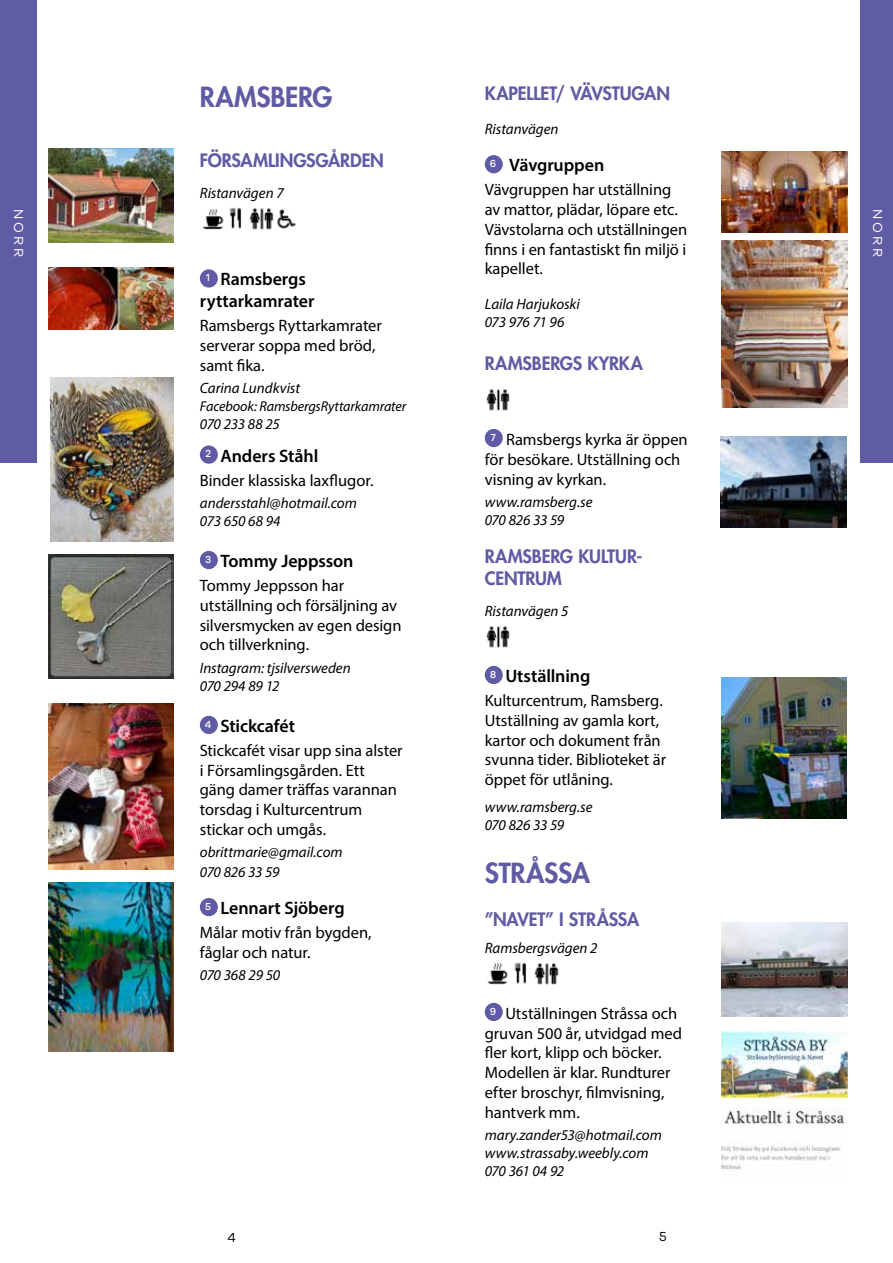
<style>
.page{position:relative;width:893px;height:1263px;background:#fff}
.page>*{position:absolute;margin:0;border:0;box-sizing:border-box;transform-origin:0 0}
.t1{font:800 27px "Futura Std";letter-spacing:-.01em;color:#5f5ba4}
.t2{font:600 18px/21.6px "Myriad Pro";letter-spacing:-.005em;color:#000;text-align:center}
.t3{font:800 18px/21.6px "Futura Std";letter-spacing:-.01em;color:#5f5ba4}
.t4{font:16.5px/19.8px "Myriad Pro";letter-spacing:-.005em;color:#000}
.t5{font:italic 15px/18px "Myriad Pro";letter-spacing:-.005em;color:#000}
.t6{font:italic 15px "Myriad Pro";letter-spacing:-.025em;color:#000}
.t7{font:italic 14.25px "Myriad Pro";letter-spacing:-.01em;color:#000}
.t8{font:13.5px "Galano Grotesque";letter-spacing:.215em;color:#fff}
.t9{font:13.5px "Galano Grotesque";color:#000}
</style>
<div class="page">
<img style="left:202px;top:207px;width:40px;height:23px">
<img style="left:249px;top:208px;width:25px;height:22px">
<img style="left:277px;top:209px;width:19px;height:20px">
<div style="left:200px;top:269px;width:18px;height:19px;background:#5f5ba4;border-radius:50%"></div>
<div style="left:200px;top:445px;width:18px;height:19px;background:#5f5ba4;border-radius:50%"></div>
<div style="left:200px;top:551px;width:18px;height:18px;background:#5f5ba4;border-radius:50%"></div>
<div style="left:200px;top:716px;width:18px;height:18px;background:#5f5ba4;border-radius:50%"></div>
<div style="left:200px;top:898px;width:18px;height:18px;background:#5f5ba4;border-radius:50%"></div>
<img style="left:49px;top:149px;width:124px;height:93px">
<img style="left:49px;top:267px;width:124px;height:62px">
<img style="left:50px;top:378px;width:123px;height:163px">
<img style="left:49px;top:554px;width:124px;height:124px">
<img style="left:49px;top:704px;width:124px;height:165px">
<img style="left:49px;top:882px;width:124px;height:169px">
<div style="left:485px;top:155px;width:18px;height:18px;background:#5f5ba4;border-radius:50%"></div>
<img style="left:486px;top:389px;width:24px;height:22px">
<div style="left:485px;top:429px;width:18px;height:18px;background:#5f5ba4;border-radius:50%"></div>
<img style="left:486px;top:626px;width:24px;height:22px">
<div style="left:485px;top:666px;width:18px;height:18px;background:#5f5ba4;border-radius:50%"></div>
<img style="left:487px;top:962px;width:40px;height:23px">
<img style="left:534px;top:963px;width:25px;height:22px">
<div style="left:485px;top:1003px;width:18px;height:18px;background:#5f5ba4;border-radius:50%"></div>
<img style="left:721px;top:151px;width:126px;height:82px">
<img style="left:721px;top:241px;width:126px;height:167px">
<img style="left:720px;top:436px;width:126px;height:91px">
<img style="left:721px;top:677px;width:125px;height:141px">
<img style="left:721px;top:922px;width:126px;height:94px">
<img style="left:721px;top:1032px;width:126px;height:138px">
<div style="left:860px;top:0;width:33px;height:462px;background:#5f5ba4"></div>
<div style="left:0;top:0;width:36px;height:462px;background:#5f5ba4"></div>
<p class="t3" style="left:485px;top:82px;width:187px">KAPELLET/ VÄVSTUGAN</p>
<p class="t5" style="left:485px;top:120px;width:75px">Ristanvägen</p>
<p class="t2" style="left:490px;top:154px;width:116px"><sup>6</sup> Vävgruppen</p>
<p class="t4" style="left:485px;top:179px;width:204px">Vävgruppen har utställning av mattor, plädar, löpare etc.<br>Vävstolarna och utställningen finns i en fantastiskt fin miljö i kapellet.</p>
<p class="t5" style="left:485px;top:295px;width:97px">Laila Harjukoski<br>073 976 71 96</p>
<p class="t3" style="left:485px;top:353px;width:160px">RAMSBERGS KYRKA</p>
<h1 class="t1" style="left:200px;top:80px;width:134px">RAMSBERG</h1>
<p class="t3" style="left:200px;top:150px;width:186px">FÖRSAMLINGSGÅRDEN</p>
<p class="t5" style="left:200px;top:184px;width:85px">Ristanvägen 7</p>
<p class="t8" style="left:27px;top:209px;width:49px;rotate:90deg">NORR</p>
<p class="t8" style="left:886px;top:209px;width:49px;rotate:90deg">NORR</p>
<p class="t2" style="left:200px;top:268px;width:116px"><sup>1</sup> Ramsbergs ryttarkamrater</p>
<p class="t4" style="left:200px;top:315px;width:184px">Ramsbergs Ryttarkamrater serverar soppa med bröd, samt fika.</p>
<p class="t5" style="left:200px;top:379px;width:102px">Carina Lundkvist</p>
<p class="t7" style="left:200px;top:397px;width:208px">Facebook: RamsbergsRyttarkamrater</p>
<p class="t6" style="left:200px;top:415px;width:82px">070 233 88 25</p>
<p class="t2" style="left:205px;top:444px;width:115px"><sup>2</sup> Anders Ståhl</p>
<p class="t4" style="left:200px;top:470px;width:175px">Binder klassiska laxflugor.</p>
<p class="t5" style="left:200px;top:493px;width:159px">andersstahl@hotmail.com<br>073 650 68 94</p>
<p class="t2" style="left:205px;top:550px;width:150px"><sup>3</sup> Tommy Jeppsson</p>
<p class="t4" style="left:200px;top:575px;width:203px">Tommy Jeppsson har utställning och försäljning av silversmycken av egen design och tillverkning.</p>
<p class="t5" style="left:200px;top:658px;width:152px">Instagram: tjsilversweden<br>070 294 89 12</p>
<p class="t2" style="left:205px;top:714px;width:92px"><sup>4</sup> Stickcafét</p>
<p class="t4" style="left:200px;top:740px;width:204px">Stickcafét visar upp sina alster i Församlingsgården. Ett gäng damer träffas varannan torsdag i Kulturcentrum stickar och umgås.</p>
<p class="t5" style="left:200px;top:842px;width:144px;line-height:19.8px">obrittmarie@gmail.com<br>070 826 33 59</p>
<p class="t2" style="left:205px;top:897px;width:141px"><sup>5</sup> Lennart Sjöberg</p>
<p class="t4" style="left:200px;top:922px;width:173px">Målar motiv från bygden, fåglar och natur.</p>
<p class="t5" style="left:200px;top:966px;width:82px">070 368 29 50</p>
<p class="t4" style="left:485px;top:429px;width:204px;text-indent:6px"><sup>7</sup> Ramsbergs kyrka är öppen för besökare. Utställning och visning av kyrkan.</p>
<p class="t5" style="left:485px;top:492px;width:109px">www.ramsberg.se<br>070 826 33 59</p>
<p class="t3" style="left:485px;top:546px;width:159px">RAMSBERG KULTUR-<br>CENTRUM</p>
<p class="t5" style="left:485px;top:601px;width:85px">Ristanvägen 5</p>
<p class="t2" style="left:490px;top:665px;width:102px"><sup>8</sup> Utställning</p>
<p class="t4" style="left:485px;top:690px;width:183px">Kulturcentrum, Ramsberg.<br>Utställning av gamla kort, kartor och dokument från svunna tider. Biblioteket är öppet för utlåning.</p>
<p class="t5" style="left:485px;top:797px;width:109px">www.ramsberg.se<br>070 826 33 59</p>
<h1 class="t1" style="left:485px;top:856px;width:107px">STRÅSSA</h1>
<p class="t3" style="left:485px;top:909px;width:156px">”NAVET” I STRÅSSA</p>
<p class="t5" style="left:485px;top:938px;width:114px">Ramsbergsvägen 2</p>
<p class="t4" style="left:485px;top:1003px;width:199px;text-indent:5px"><sup>9</sup> Utställningen Stråssa och gruvan 500 år, utvidgad med fler kort, klipp och böcker.<br>Modellen är klar. Rundturer efter broschyr, filmvisning, hantverk mm.</p>
<p class="t5" style="left:485px;top:1126px;width:179px">mary.zander53@hotmail.com www.strassaby.weebly.com<br>070 361 04 92</p>
<p class="t9" style="left:227px;top:1230px;width:10px">4</p>
<p class="t9" style="left:659px;top:1228px;width:9px">5</p>
</div>
